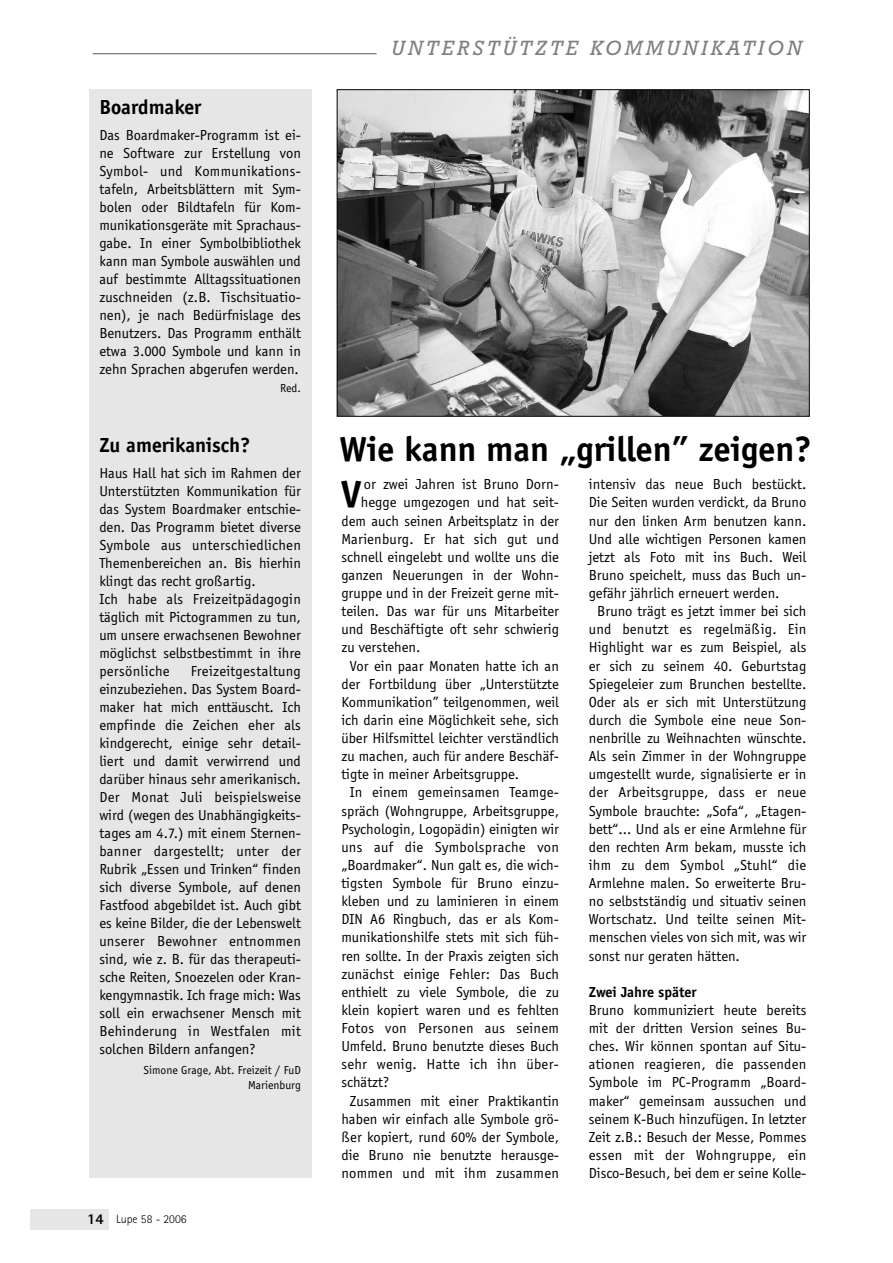
<style>
.page{position:relative;width:893px;height:1263px;background:#fff}
.page>*{position:absolute;margin:0;border:0;box-sizing:border-box;transform-origin:0 0}
.t1{font:700 39px "Officina Sans";color:#000}
.t2{font:700 36px "Officina Sans";color:#000}
.t3{font:italic 21px "Rockwell";letter-spacing:.16em;color:#808080}
.t4{font:700 21px "Officina Sans";color:#000}
.t5{font:15px/18px "Officina Sans";color:#000;text-align:justify}
.t6{font:15px "Officina Sans";letter-spacing:.02em;color:#000}
.t7{font:700 15px "Officina Sans";color:#000}
.t8{font:12px/15px "Officina Sans";color:#000;text-align:right}
.t9{font:300 12px "Rotis Sans Serif";color:#000}
.s1{font-weight:800;font-size:15px}
</style>
<div class="page">
<div style="left:30px;top:1210px;width:79px;height:20px;background:#e6e6e6"></div>
<hr style="left:93px;top:53px;width:283px;height:1px;background:#808080">
<div style="left:89px;top:89px;width:222px;height:1089px;background:#e6e6e6"></div>
<img style="left:339px;top:91px;width:468px;height:324px">
<div style="left:337px;top:89px;width:472px;height:328px;border:1px solid #000"></div>
<h3 class="t4" style="left:99px;top:99px;width:104px">Boardmaker</h3>
<p class="t5" style="left:99px;top:128px;width:203px">Das Boardmaker-Programm ist ei&shy;ne Software zur Erstellung von Symbol- und Kommunikations&shy;tafeln, Arbeitsblättern mit Sym&shy;bolen oder Bildtafeln für Kom&shy;munikationsgeräte mit Sprachaus&shy;gabe. In einer Symbolbibliothek kann man Symbole auswählen und auf bestimmte Alltagssituationen zuschneiden (z.B. Tischsituatio&shy;nen), je nach Bedürfnislage des Benutzers. Das Programm enthält etwa 3.000 Symbole und kann in zehn Sprachen abgerufen werden.</p>
<p class="t8" style="left:280px;top:382px;width:22px">Red.</p>
<h3 class="t4" style="left:99px;top:437px;width:152px">Zu amerikanisch?</h3>
<p class="t5" style="left:99px;top:466px;width:203px;text-align:left">Haus Hall hat sich im Rahmen der<br>Unterstützten Kommunikation für das System Boardmaker entschie&shy;den. Das Programm bietet diverse<br>Symbole aus unterschiedlichen<br>Themenbereichen an. Bis hierhin klingt das recht großartig.<br>Ich habe als Freizeitpädagogin täglich mit Pictogrammen zu tun, um unsere erwachsenen Bewohner möglichst selbstbestimmt in ihre persönliche</p>
<p class="t5" style="left:99px;top:664px;width:203px;text-indent:91px">Freizeitgestaltung einzubeziehen. Das System Board&shy;maker hat mich enttäuscht. Ich empfinde die Zeichen eher als kindgerecht, einige sehr detail&shy;liert und damit verwirrend und darüber hinaus sehr amerikanisch.<br>Der Monat Juli beispielsweise wird (wegen des Unabhängigkeits&shy;tages am 4.7.) mit einem Sternen&shy;banner dargestellt; unter der Rubrik „Essen und Trinken“ finden sich diverse Symbole, auf denen Fastfood abgebildet ist. Auch gibt es keine Bilder, die der Lebenswelt unserer Bewohner entnommen sind, wie z. B. für das therapeuti&shy;sche Reiten, Snoezelen oder Kran&shy;kengymnastik. Ich frage mich: Was soll ein erwachsener Mensch mit Behinderung in Westfalen mit solchen Bildern anfangen?</p>
<p class="t8" style="left:144px;top:1063px;width:159px">Simone Grage, Abt. Freizeit / FuD<br>Marienburg</p>
<p class="t9" style="left:87px;top:1215px;width:101px"><span class="s1">14</span> Lupe 58 - 2006</p>
<h3 class="t3" style="left:391px;top:40px;width:412px">UNTERSTÜTZTE KOMMUNIKATION</h3>
<h2 class="t2" style="left:339px;top:434px;width:473px">Wie kann man „grillen” zeigen?</h2>
<h1 class="t1" style="left:341px;top:479px;width:21px">V</h1>
<p class="t5" style="left:364px;top:476px;width:197px">or zwei Jahren ist Bruno Dorn-</p>
<p class="t5" style="left:588px;top:476px;width:219px">intensiv das neue Buch bestückt.</p>
<p class="t5" style="left:588px;top:495px;width:219px">Die Seiten wurden verdickt, da Bruno</p>
<p class="t5" style="left:588px;top:513px;width:219px">nur den linken Arm benutzen kann.</p>
<p class="t5" style="left:588px;top:531px;width:219px">Und alle wichtigen Personen kamen</p>
<p class="t5" style="left:588px;top:549px;width:219px">jetzt als Foto mit ins Buch. Weil</p>
<p class="t5" style="left:588px;top:567px;width:219px">Bruno speichelt, muss das Buch un-</p>
<p class="t5" style="left:588px;top:585px;width:192px">gefähr jährlich erneuert werden.</p>
<p class="t5" style="left:597px;top:603px;width:210px">Bruno trägt es jetzt immer bei sich</p>
<p class="t6" style="left:588px;top:623px;width:219px">und benutzt es regelmäßig. Ein</p>
<p class="t5" style="left:588px;top:640px;width:219px">Highlight war es zum Beispiel, als</p>
<p class="t5" style="left:588px;top:658px;width:219px">er sich zu seinem 40. Geburtstag</p>
<p class="t5" style="left:588px;top:676px;width:219px">Spiegeleier zum Brunchen bestellte.</p>
<p class="t5" style="left:588px;top:694px;width:219px">Oder als er sich mit Unterstützung</p>
<p class="t5" style="left:588px;top:712px;width:219px">durch die Symbole eine neue Son-</p>
<p class="t5" style="left:588px;top:730px;width:219px">nenbrille zu Weihnachten wünschte.</p>
<p class="t5" style="left:588px;top:748px;width:219px">Als sein Zimmer in der Wohngruppe</p>
<p class="t5" style="left:588px;top:766px;width:219px">umgestellt wurde, signalisierte er in</p>
<p class="t6" style="left:588px;top:787px;width:219px">der Arbeitsgruppe, dass er neue</p>
<p class="t5" style="left:588px;top:803px;width:219px">Symbole brauchte: „Sofa“, „Etagen-</p>
<p class="t5" style="left:588px;top:821px;width:219px">bett“... Und als er eine Armlehne für</p>
<p class="t5" style="left:588px;top:839px;width:219px">den rechten Arm bekam, musste ich</p>
<p class="t6" style="left:588px;top:859px;width:219px">ihm zu dem Symbol „Stuhl“ die</p>
<p class="t5" style="left:588px;top:875px;width:219px">Armlehne malen. So erweiterte Bru-</p>
<p class="t5" style="left:588px;top:893px;width:219px">no selbstständig und situativ seinen</p>
<p class="t5" style="left:588px;top:911px;width:219px">Wortschatz. Und teilte seinen Mit-</p>
<p class="t5" style="left:588px;top:930px;width:219px">menschen vieles von sich mit, was wir</p>
<p class="t5" style="left:588px;top:948px;width:153px">sonst nur geraten hätten.</p>
<p class="t7" style="left:588px;top:986px;width:109px">Zwei Jahre später</p>
<p class="t5" style="left:588px;top:1002px;width:219px">Bruno kommuniziert heute bereits mit der dritten Version seines Bu&shy;ches. Wir können spontan auf Situ&shy;ationen reagieren, die passenden Symbole im PC-Programm „Board&shy;maker“ gemeinsam aussuchen und seinem K-Buch hinzufügen. In letzter Zeit z.B.: Besuch der Messe, Pommes essen mit der Wohngruppe, ein Disco-Besuch, bei dem er seine Kolle-</p>
<p class="t5" style="left:361px;top:495px;width:199px">hegge umgezogen und hat seit-</p>
<p class="t5" style="left:341px;top:513px;width:219px">dem auch seinen Arbeitsplatz in der</p>
<p class="t5" style="left:341px;top:531px;width:219px">Marienburg. Er hat sich gut und</p>
<p class="t5" style="left:341px;top:549px;width:219px">schnell eingelebt und wollte uns die</p>
<p class="t5" style="left:341px;top:567px;width:219px">ganzen Neuerungen in der Wohn-</p>
<p class="t5" style="left:341px;top:585px;width:219px">gruppe und in der Freizeit gerne mit-</p>
<p class="t5" style="left:341px;top:603px;width:219px">teilen. Das war für uns Mitarbeiter</p>
<p class="t5" style="left:341px;top:621px;width:219px">und Beschäftigte oft sehr schwierig</p>
<p class="t5" style="left:341px;top:640px;width:80px">zu verstehen.</p>
<p class="t5" style="left:350px;top:658px;width:210px">Vor ein paar Monaten hatte ich an</p>
<p class="t5" style="left:341px;top:676px;width:219px">der Fortbildung über „Unterstützte</p>
<p class="t5" style="left:341px;top:694px;width:219px">Kommunikation” teilgenommen, weil</p>
<p class="t5" style="left:341px;top:712px;width:219px">ich darin eine Möglichkeit sehe, sich</p>
<p class="t5" style="left:341px;top:730px;width:219px">über Hilfsmittel leichter verständlich</p>
<p class="t5" style="left:341px;top:748px;width:219px">zu machen, auch für andere Beschäf-</p>
<p class="t5" style="left:341px;top:766px;width:179px">tigte in meiner Arbeitsgruppe.</p>
<p class="t5" style="left:350px;top:785px;width:210px">In einem gemeinsamen Teamge-</p>
<p class="t5" style="left:341px;top:803px;width:219px">spräch (Wohngruppe, Arbeitsgruppe,</p>
<p class="t5" style="left:341px;top:821px;width:219px">Psychologin, Logopädin) einigten wir</p>
<p class="t6" style="left:341px;top:841px;width:219px">uns auf die Symbolsprache von</p>
<p class="t5" style="left:341px;top:857px;width:219px">„Boardmaker“. Nun galt es, die wich-</p>
<p class="t5" style="left:341px;top:875px;width:219px">tigsten Symbole für Bruno einzu-</p>
<p class="t5" style="left:341px;top:893px;width:219px">kleben und zu laminieren in einem</p>
<p class="t5" style="left:341px;top:911px;width:219px">DIN A6 Ringbuch, das er als Kom-</p>
<p class="t5" style="left:341px;top:930px;width:219px">munikationshilfe stets mit sich füh-</p>
<p class="t5" style="left:341px;top:948px;width:219px">ren sollte. In der Praxis zeigten sich</p>
<p class="t5" style="left:341px;top:966px;width:219px">zunächst einige Fehler: Das Buch</p>
<p class="t5" style="left:341px;top:984px;width:219px">enthielt zu viele Symbole, die zu</p>
<p class="t5" style="left:341px;top:1002px;width:219px">klein kopiert waren und es fehlten</p>
<p class="t6" style="left:341px;top:1022px;width:219px">Fotos von Personen aus seinem</p>
<p class="t5" style="left:341px;top:1038px;width:219px">Umfeld. Bruno benutzte dieses Buch</p>
<p class="t6" style="left:341px;top:1058px;width:219px">sehr wenig. Hatte ich ihn über-</p>
<p class="t5" style="left:341px;top:1075px;width:49px">schätzt?</p>
<p class="t5" style="left:350px;top:1093px;width:210px">Zusammen mit einer Praktikantin</p>
<p class="t5" style="left:341px;top:1111px;width:219px">haben wir einfach alle Symbole grö-</p>
<p class="t5" style="left:341px;top:1129px;width:219px">ßer kopiert, rund 60% der Symbole,</p>
<p class="t5" style="left:341px;top:1147px;width:219px">die Bruno nie benutzte herausge-</p>
<p class="t5" style="left:341px;top:1165px;width:219px">nommen und mit ihm zusammen</p>
</div>
